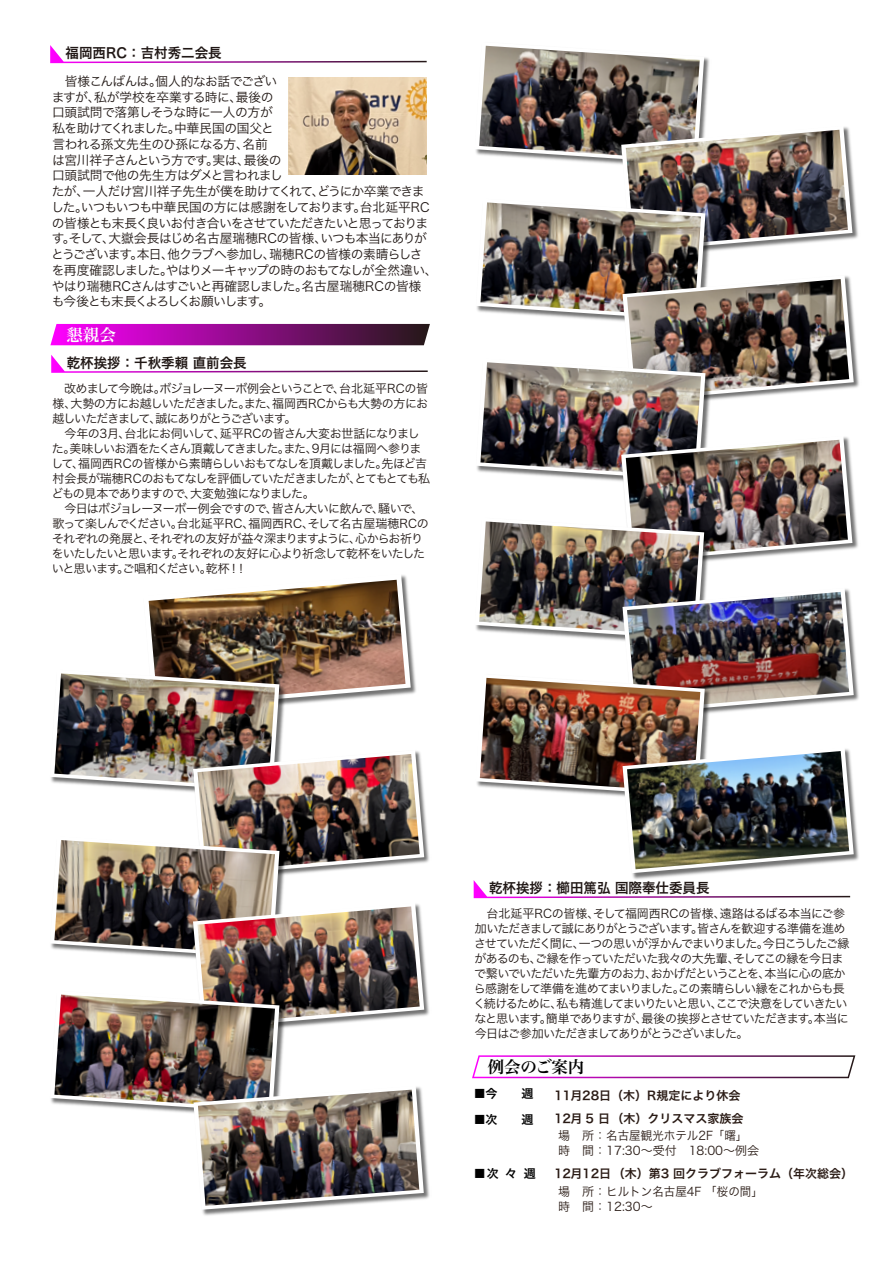
<style>
.page{position:relative;width:893px;height:1263px;background:#fff}
.page>*{position:absolute;margin:0;border:0;box-sizing:border-box;transform-origin:0 0}
.t1{font:16.5px "Hira Min Pro W6";letter-spacing:-.02em;color:#000}
.t2{font:16.5px "Hira Min Pro W6";color:#fff}
.t3{font:13.8px "Hira Kaku Pro W6";color:#201715}
.t4{font:12.75px/15.8px "Hira Kaku Pro N W3";letter-spacing:-.055em;color:#201714}
.t5{font:12px/15px "Hira Kaku Pro N W3";letter-spacing:-.075em;color:#201714}
.t6{font:12px/15px "Hira Kaku Pro W3";color:#291b15}
.t7{font:12px/23px "Hira Kaku Pro W6";color:#2a1b15}
.t8{font:12px "Hira Kaku Pro W6";color:#000}
</style>
<div class="page">
<svg style="left:50px;top:324px;width:380px;height:21px"></svg>
<svg style="left:51px;top:355px;width:377px;height:18px"></svg>
<img style="left:289px;top:77px;width:138px;height:98px">
<svg style="left:474px;top:880px;width:376px;height:18px"></svg>
<svg style="left:50px;top:45px;width:377px;height:18px"></svg>
<svg style="left:472px;top:1055px;width:383px;height:23px"></svg>
<img style="left:424px;top:799px;width:5px;height:64px">
<img style="left:854px;top:187px;width:4px;height:52px">
<img style="left:424px;top:952px;width:5px;height:64px">
<img style="left:854px;top:324px;width:5px;height:64px">
<img style="left:854px;top:497px;width:4px;height:52px">
<img style="left:854px;top:641px;width:5px;height:60px">
<img style="left:202px;top:1124px;width:228px;height:92px">
<img style="left:51px;top:575px;width:373px;height:635px">
<img style="left:198px;top:1089px;width:221px;height:117px">
<img style="left:621px;top:801px;width:238px;height:80px">
<img style="left:475px;top:45px;width:379px;height:828px">
<img style="left:627px;top:751px;width:222px;height:118px">
<p class="t3" style="left:66px;top:40px;width:158px">福岡西RC：吉村秀二会長</p>
<p class="t4" style="left:51px;top:72px;width:388px;text-indent:14px">皆様こんばんは。個人的なお話でござい<br>ますが、私が学校を卒業する時に、最後の<br>口頭試問で落第しそうな時に一人の方が<br>私を助けてくれました。中華民国の国父と<br>言われる孫文先生のひ孫になる方、名前<br>は宮川祥子さんという方です。実は、最後の<br>口頭試問で他の先生方はダメと言われまし<br>たが、一人だけ宮川祥子先生が僕を助けてくれて、どうにか卒業できました。いつもいつも中華民国の方には感謝をしております。台北延平RCの皆様とも末長く良いお付き合いをさせていただきたいと思っております。そして、大嶽会長はじめ名古屋瑞穂RCの皆様、いつも本当にありがとうございます。本日、他クラブへ参加し、瑞穂RCの皆様の素晴らしさを再度確認しました。やはりメーキャップの時のおもてなしが全然違い、やはり瑞穂RCさんはすごいと再確認しました。名古屋瑞穂RCの皆様<br>も今後とも末長くよろしくお願いします。</p>
<h1 class="t2" style="left:66px;top:320px;width:51px">懇親会</h1>
<p class="t3" style="left:67px;top:350px;width:181px">乾杯挨拶：千秋季賴 直前会長</p>
<p class="t5" style="left:51px;top:380px;width:380px;text-indent:13px">改めまして今晩は。ボジョレーヌーボ例会ということで、台北延平RCの皆様、大勢の方にお越しいただきました。また、福岡西RCからも大勢の方にお越しいただきまして、誠にありがとうございます。<br>　今年の3月、台北にお伺いして、延平RCの皆さん大変お世話になりました。美味しいお酒をたくさん頂戴してきました。また、9月には福岡へ参りまして、福岡西RCの皆様から素晴らしいおもてなしを頂戴しました。先ほど吉村会長が瑞穂RCのおもてなしを評価していただきましたが、とてもとても私どもの見本でありますので、大変勉強になりました。<br>　今日はボジョレーヌーボー例会ですので、皆さん大いに飲んで、騒いで、歌って楽しんでください。台北延平RC、福岡西RC、そして名古屋瑞穂RCのそれぞれの発展と、それぞれの友好が益々深まりますように、心からお祈りをいたしたいと思います。それぞれの友好に心より祈念して乾杯をいたしたいと思います。ご唱和ください。乾杯！！</p>
<p class="t3" style="left:489px;top:875px;width:222px">乾杯挨拶：櫛田篤弘 国際奉仕委員長</p>
<p class="t5" style="left:474px;top:905px;width:377px;text-indent:13px">台北延平RCの皆様、そして福岡西RCの皆様、遠路はるばる本当にご参加いただきまして誠にありがとうございます。皆さんを歓迎する準備を進めさせていただく間に、一つの思いが浮かんでまいりました。今日こうしたご縁があるのも、ご縁を作っていただいた我々の大先輩、そしてこの縁を今日まで繋いでいただいた先輩方のお力、おかげだということを、本当に心の底から感謝をして準備を進めてまいりました。この素晴らしい縁をこれからも長く続けるために、私も精進してまいりたいと思い、ここで決意をしていきたいなと思います。簡単でありますが、最後の挨拶とさせていただきます。本当に今日はご参加いただきましてありがとうございました。</p>
<h1 class="t1" style="left:488px;top:1052px;width:98px">例会のご案内</h1>
<p class="t8" style="left:474px;top:1083px;width:61px">■今　　週</p>
<p class="t7" style="left:554px;top:1083px;width:191px">11月28日（木）R規定により休会<br>12月 5 日（木）クリスマス家族会</p>
<p class="t6" style="left:558px;top:1127px;width:202px">場　所：名古屋観光ホテル2F「曙」時　間：17:30～受付　18:00～例会</p>
<p class="t7" style="left:554px;top:1162px;width:301px">12月12日（木）第3 回クラブフォーラム（年次総会）</p>
<p class="t6" style="left:558px;top:1183px;width:206px">場　所：ヒルトン名古屋4F 「桜の間」時　間：12:30～</p>
<p class="t8" style="left:474px;top:1108px;width:61px">■次　　週</p>
<p class="t8" style="left:474px;top:1163px;width:63px">■次 々 週</p>
</div>
